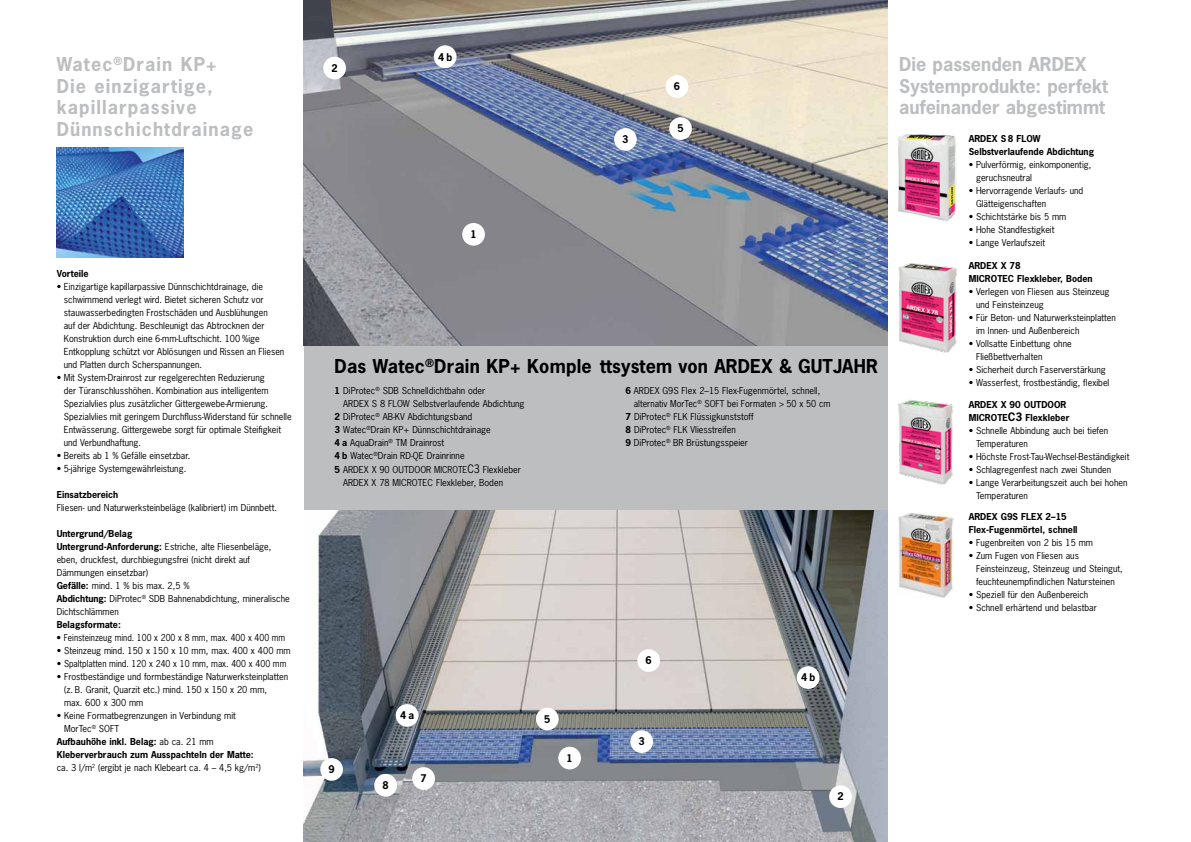
<style>
.page{position:relative;width:1191px;height:842px;background:#fff}
.page>*{position:absolute;margin:0;border:0;box-sizing:border-box;transform-origin:0 0}
.t1{font:700 18px/21.6px "News Gothic";letter-spacing:.06em;color:#bcbec0}
.t2{font:700 18px/21.6px "News Gothic";color:#bcbec0}
.t3{font:700 18px "News Gothic";letter-spacing:.005em;color:#000}
.t4{font:700 10px "News Gothic";color:#000}
.t5{font:9.1px/13px "News Gothic";color:#000}
.t6{font:700 9.1px "News Gothic";color:#000}
.t7{font:9px/13px "News Gothic";color:#000}
.t8{font:700 9px/13px "News Gothic";color:#000}
.t9{font:9px "News Gothic";color:#000;scale:.94 1}
.s1{font-weight:700}
.s2{font-weight:400}
.s3{font-size:11px}
</style>
<div class="page">
<div style="left:304px;top:294px;width:583px;height:216px;background:#bcbec0"></div>
<img style="left:57px;top:147px;width:127px;height:111px">
<img style="left:304px;top:510px;width:583px;height:332px">
<div style="left:320px;top:758px;width:23px;height:23px;background:#fff;border-radius:50%"></div>
<div style="left:558px;top:747px;width:23px;height:22px;background:#fff;border-radius:50%"></div>
<div style="left:829px;top:785px;width:23px;height:23px;background:#fff;border-radius:50%"></div>
<div style="left:374px;top:774px;width:23px;height:23px;background:#fff;border-radius:50%"></div>
<div style="left:412px;top:767px;width:23px;height:23px;background:#fff;border-radius:50%"></div>
<div style="left:396px;top:704px;width:22px;height:23px;background:#fff;border-radius:50%"></div>
<div style="left:797px;top:666px;width:22px;height:23px;background:#fff;border-radius:50%"></div>
<div style="left:630px;top:730px;width:23px;height:23px;background:#fff;border-radius:50%"></div>
<img style="left:304px;top:0;width:583px;height:346px">
<div style="left:462px;top:223px;width:23px;height:23px;background:#fff;border-radius:50%"></div>
<div style="left:323px;top:57px;width:23px;height:22px;background:#fff;border-radius:50%"></div>
<div style="left:434px;top:45px;width:22px;height:23px;background:#fff;border-radius:50%"></div>
<div style="left:614px;top:128px;width:23px;height:23px;background:#fff;border-radius:50%"></div>
<div style="left:669px;top:117px;width:23px;height:23px;background:#fff;border-radius:50%"></div>
<div style="left:665px;top:75px;width:23px;height:23px;background:#fff;border-radius:50%"></div>
<div style="left:536px;top:708px;width:22px;height:22px;background:#fff;border-radius:50%"></div>
<div style="left:637px;top:649px;width:23px;height:23px;background:#fff;border-radius:50%"></div>
<img style="left:897px;top:513px;width:56px;height:85px">
<img style="left:898px;top:400px;width:55px;height:84px">
<img style="left:898px;top:263px;width:59px;height:90px">
<img style="left:898px;top:134px;width:58px;height:88px">
<h1 class="t1" style="left:57px;top:53px;width:198px">Watec<sup>®</sup>Drain KP+<br>Die einzigartige, kapillarpassive<br>Dünnschichtdrainage</h1>
<p class="t6" style="left:57px;top:267px;width:33px">Vorteile</p>
<p class="t5" style="left:64px;top:280px;width:222px;text-indent:-7px">• Einzigartige kapillarpassive Dünnschichtdrainage, die schwimmend verlegt wird. Bietet sicheren Schutz vor stauwasserbedingten Frostschäden und Ausblühungen<br>auf der Abdichtung. Beschleunigt das Abtrocknen der Konstruktion durch eine 6-mm-Luftschicht. 100 %ige Entkopplung schützt vor Ablösungen und Rissen an Fliesen und Platten durch Scherspannungen.</p>
<p class="t5" style="left:64px;top:371px;width:229px;text-indent:-7px">• Mit System-Drainrost zur regelgerechten Reduzierung<br>der Türanschlusshöhen. Kombination aus intelligentem Spezialvlies plus zusätzlicher Gittergewebe-Armierung.<br>Spezialvlies mit geringem Durchfluss-Widerstand für schnelle Entwässerung. Gittergewebe sorgt für optimale Steifigkeit und Verbundhaftung.</p>
<p class="t5" style="left:57px;top:449px;width:135px">• Bereits ab 1 % Gefälle einsetzbar.</p>
<p class="t5" style="left:57px;top:462px;width:131px">• 5-jährige Systemgewährleistung.</p>
<p class="t8" style="left:57px;top:487px;width:63px">Einsatzbereich</p>
<p class="t7" style="left:57px;top:501px;width:222px">Fliesen- und Naturwerksteinbeläge (kalibriert) im Dünnbett.</p>
<p class="t7" style="left:57px;top:527px;width:235px"><span class="s1">Untergrund/Belag<br>Untergrund-Anforderung:</span> Estriche, alte Fliesenbeläge, eben, druckfest, durchbiegungsfrei (nicht direkt auf Dämmungen einsetzbar)<br><span class="s1">Gefälle:</span> mind. 1 % bis max. 2,5 %<br><span class="s1">Abdichtung:</span> DiProtec<sup>®</sup> SDB Bahnenabdichtung, mineralische Dichtschlämmen</p>
<p class="t8" style="left:57px;top:617px;width:66px">Belagsformate:</p>
<p class="t9" style="left:57px;top:631px;width:245px"><span class="s1">•</span> Feinsteinzeug mind. 100 x 200 x 8 mm, max. 400 x 400 mm</p>
<p class="t7" style="left:57px;top:644px;width:235px">• Steinzeug mind. 150 x 150 x 10 mm, max. 400 x 400 mm</p>
<p class="t7" style="left:57px;top:657px;width:231px">• Spaltplatten mind. 120 x 240 x 10 mm, max. 400 x 400 mm</p>
<p class="t7" style="left:64px;top:670px;width:226px;text-indent:-7px">• Frostbeständige und formbeständige Naturwerksteinplatten (z. B. Granit, Quarzit etc.) mind. 150 x 150 x 20 mm,<br>max. 600 x 300 mm</p>
<p class="t7" style="left:57px;top:709px;width:181px">• Keine Formatbegrenzungen in Verbindung mit</p>
<p class="t7" style="left:64px;top:722px;width:57px">MorTec<sup>®</sup> SOFT</p>
<p class="t8" style="left:57px;top:734px;width:158px">Aufbauhöhe inkl. Belag: <span class="s2">ab ca. 21 mm</span></p>
<p class="t8" style="left:57px;top:747px;width:199px">Kleberverbrauch zum Ausspachteln der Matte:</p>
<p class="t7" style="left:57px;top:761px;width:205px">ca. 3 l/m<sup>2</sup> (ergibt je nach Klebeart ca. 4 – 4,5 kg/m<sup>2</sup>)</p>
<p class="t4" style="left:331px;top:61px;width:8px">2</p>
<p class="t4" style="left:438px;top:50px;width:16px">4b</p>
<p class="t4" style="left:470px;top:228px;width:8px">1</p>
<p class="t4" style="left:622px;top:133px;width:8px">3</p>
<p class="t4" style="left:674px;top:80px;width:8px">6</p>
<p class="t4" style="left:677px;top:122px;width:8px">5</p>
<h1 class="t3" style="left:334px;top:354px;width:545px">Das Watec<sup>®</sup>Drain KP+ Komple ttsystem von ARDEX &amp; GUTJAHR</h1>
<p class="t7" style="left:334px;top:384px;width:152px"><span class="s1">1</span> DiProtec<sup>®</sup> SDB Schnelldichtbahn oder</p>
<p class="t7" style="left:343px;top:397px;width:183px">ARDEX S 8 FLOW Selbstverlaufende Abdichtung</p>
<p class="t7" style="left:334px;top:410px;width:139px"><span class="s1">2</span> DiProtec<sup>®</sup> AB-KV Abdichtungsband</p>
<p class="t7" style="left:334px;top:423px;width:158px"><span class="s1">3</span> Watec<sup>®</sup>Drain KP+ Dünnschichtdrainage</p>
<p class="t7" style="left:334px;top:436px;width:111px"><span class="s1">4 a</span> AquaDrain<sup>®</sup> TM Drainrost</p>
<p class="t7" style="left:334px;top:449px;width:131px"><span class="s1">4 b</span> Watec<sup>®</sup>Drain RD-QE Drainrinne</p>
<p class="t7" style="left:334px;top:463px;width:112px"><span class="s1">5</span> ARDEX X 90 OUTDOOR Microte</p>
<p class="t7" style="left:467px;top:463px;width:55px"><span class="s3">C3</span> Flexkleber</p>
<p class="t7" style="left:343px;top:476px;width:62px">ARDEX X 78 Microtec</p>
<p class="t7" style="left:436px;top:476px;width:69px">Flexkleber, Boden</p>
<p class="t7" style="left:625px;top:384px;width:196px"><span class="s1">6</span> ARDEX G9S Flex 2–15 Flex-Fugenmörtel, schnell,</p>
<p class="t7" style="left:634px;top:397px;width:198px">alternativ MorTec<sup>®</sup> SOFT bei Formaten &gt; 50 x 50 cm</p>
<p class="t7" style="left:625px;top:410px;width:130px"><span class="s1">7</span> DiProtec<sup>®</sup> FLK Flüssigkunststoff</p>
<p class="t7" style="left:625px;top:423px;width:112px"><span class="s1">8</span> DiProtec<sup>®</sup> FLK Vliesstreifen</p>
<p class="t7" style="left:625px;top:436px;width:124px"><span class="s1">9</span> DiProtec<sup>®</sup> BR Brüstungsspeier</p>
<p class="t4" style="left:328px;top:763px;width:8px">9</p>
<p class="t4" style="left:400px;top:709px;width:15px">4a</p>
<p class="t4" style="left:382px;top:779px;width:8px">8</p>
<p class="t4" style="left:420px;top:772px;width:8px">7</p>
<p class="t4" style="left:544px;top:712px;width:8px">5</p>
<p class="t4" style="left:566px;top:751px;width:8px">1</p>
<p class="t4" style="left:645px;top:654px;width:8px">6</p>
<p class="t4" style="left:638px;top:735px;width:8px">3</p>
<p class="t4" style="left:801px;top:671px;width:16px">4b</p>
<p class="t4" style="left:837px;top:790px;width:8px">2</p>
<h1 class="t2" style="left:899px;top:53px;width:210px">Die passenden ARDEX<br>Systemprodukte: perfekt aufeinander abgestimmt</h1>
<p class="t8" style="left:968px;top:132px;width:127px">ARDEX S8 FLOW<br>Selbstverlaufende Abdichtung</p>
<p class="t7" style="left:976px;top:158px;width:117px;text-indent:-7px">• Pulverförmig, einkomponentig, geruchsneutral</p>
<p class="t7" style="left:976px;top:184px;width:109px;text-indent:-7px">• Hervorragende Verlaufs- und<br>Glätteigenschaften</p>
<p class="t7" style="left:968px;top:210px;width:99px">• Schichtstärke bis 5 mm</p>
<p class="t7" style="left:968px;top:223px;width:87px">• Hohe Standfestigkeit</p>
<p class="t7" style="left:968px;top:236px;width:78px">• Lange Verlaufszeit</p>
<p class="t8" style="left:968px;top:259px;width:125px">ARDEX X 78<br>MICROTEC Flexkleber, Boden</p>
<p class="t7" style="left:976px;top:285px;width:135px;text-indent:-7px">• Verlegen von Fliesen aus Steinzeug und Feinsteinzeug</p>
<p class="t7" style="left:976px;top:311px;width:141px;text-indent:-7px">• Für Beton- und Naturwerksteinplatten im Innen- und Außenbereich</p>
<p class="t7" style="left:976px;top:337px;width:97px;text-indent:-7px">• Vollsatte Einbettung ohne<br>Fließbettverhalten</p>
<p class="t7" style="left:968px;top:363px;width:139px">• Sicherheit durch Faserverstärkung</p>
<p class="t7" style="left:968px;top:376px;width:142px">• Wasserfest, frostbeständig, flexibel</p>
<p class="t8" style="left:968px;top:398px;width:102px">ARDEX X 90 OUTDOOR<br>Microte<span class="s3">C3</span> Flexkleber</p>
<p class="t7" style="left:976px;top:424px;width:134px;text-indent:-7px">• Schnelle Abbindung auch bei tiefen<br>Temperaturen</p>
<p class="t7" style="left:968px;top:450px;width:162px">• Höchste Frost-Tau-Wechsel-Beständigkeit</p>
<p class="t7" style="left:968px;top:463px;width:144px">• Schlagregenfest nach zwei Stunden</p>
<p class="t7" style="left:976px;top:476px;width:153px;text-indent:-7px">• Lange Verarbeitungszeit auch bei hohen<br>Temperaturen</p>
<p class="t8" style="left:968px;top:510px;width:110px">ARDEX G9S FLEX 2–15<br>Flex-Fugenmörtel, schnell</p>
<p class="t7" style="left:968px;top:536px;width:126px">• Fugenbreiten von 2 bis 15 mm</p>
<p class="t7" style="left:976px;top:549px;width:148px;text-indent:-7px">• Zum Fugen von Fliesen aus<br>Feinsteinzeug, Steinzeug und Steingut, feuchteunempfindlichen Natursteinen</p>
<p class="t7" style="left:968px;top:588px;width:121px">• Speziell für den Außenbereich</p>
<p class="t7" style="left:968px;top:601px;width:130px">• Schnell erhärtend und belastbar</p>
</div>
